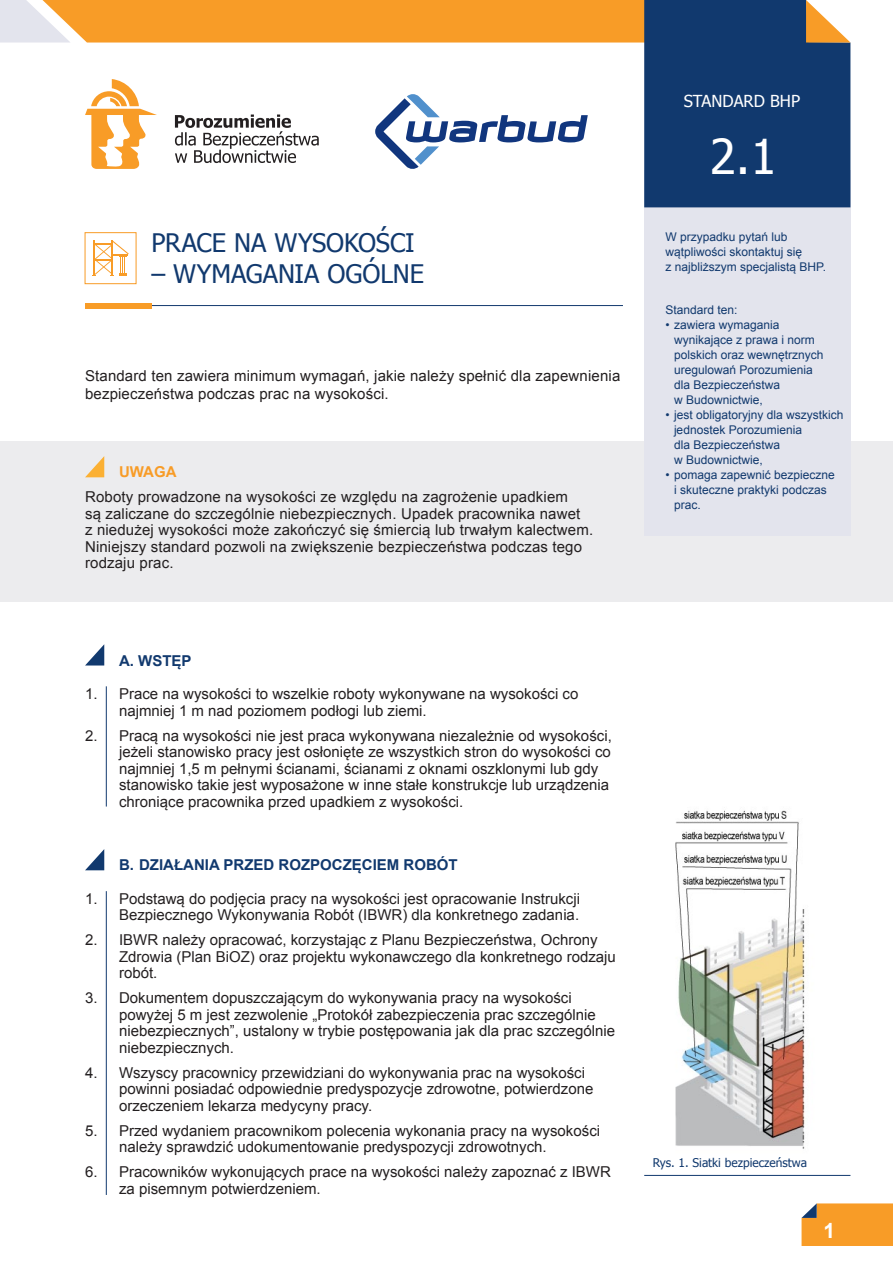
<style>
.page{position:relative;width:893px;height:1263px;background:#fff}
.page>*{position:absolute;margin:0;border:0;box-sizing:border-box;transform-origin:0 0}
.t1{font:48px "Tahoma";color:#fff}
.Tytul{font:25.5px "Tahoma";letter-spacing:-.005em;color:#11396e}
.tekst{font:700 21px "Arial";color:#fff}
.t2{font:16.5px "Tahoma";color:#fff}
.Tekst_numerowany{font:15px/16.5px "Arial";color:#231f20}
.tekst-2{font:15px/16.5px "Arial";letter-spacing:.01em;color:#231f20}
.Tytulik{font:700 15px "Arial";color:#11396e}
.Uwaga{font:700 15px "Arial";color:#f89c27}
.tekst_wymienianie{font:12px/15px "Arial";color:#11396e}
.tekst-3{font:12px/15px "Arial";color:#11396e}
.podpis_zdjęcia{font:12px "Tahoma";color:#11396e}
</style>
<div class="page">
<div style="left:0;top:441px;width:893px;height:161px;background:#ececee"></div>
<svg style="left:85px;top:644px;width:19px;height:21px"></svg>
<svg style="left:85px;top:849px;width:19px;height:21px"></svg>
<hr style="left:151px;top:305px;width:472px;height:1px;background:#11396e">
<div style="left:644px;top:170px;width:206px;height:365px;background:#e3e4ed"></div>
<div style="left:85px;top:303px;width:66px;height:5px;background:#f89c27"></div>
<svg style="left:801px;top:1203px;width:92px;height:43px;background:#f19d32"></svg>
<hr style="left:106px;top:686px;width:1px;height:120px;background:#11396e">
<hr style="left:106px;top:891px;width:1px;height:304px;background:#11396e">
<div style="left:85px;top:232px;width:51px;height:52px;border:1px solid #f89c27"></div>
<svg style="left:92px;top:241px;width:37px;height:35px"></svg>
<svg style="left:85px;top:456px;width:19px;height:21px"></svg>
<img style="left:675px;top:810px;width:130px;height:339px">
<hr style="left:644px;top:1175px;width:206px;height:1px;background:#11396e">
<svg style="left:0;top:0;width:850px;height:207px"></svg>
<p class="Tytul" style="left:151px;top:225px;width:265px">PRACE NA WYSOKOŚCI</p>
<p class="Tytul" style="left:151px;top:257px;width:274px">– WYMAGANIA OGÓLNE</p>
<p class="tekst-2" style="left:85px;top:367px;width:537px;line-height:18px">Standard ten zawiera minimum wymagań, jakie należy spełnić dla zapewnienia bezpieczeństwa podczas prac na wysokości.</p>
<p class="Uwaga" style="left:119px;top:462px;width:59px">UWAGA</p>
<p class="tekst-2" style="left:85px;top:489px;width:510px">Roboty prowadzone na wysokości ze względu na zagrożenie upadkiem<br>są zaliczane do szczególnie niebezpiecznych. Upadek pracownika nawet<br>z niedużej wysokości może zakończyć się śmiercią lub trwałym kalectwem.<br>Niniejszy standard pozwoli na zwiększenie bezpieczeństwa podczas tego rodzaju prac.</p>
<p class="Tytulik" style="left:119px;top:650px;width:74px">A. WSTĘP</p>
<p class="Tekst_numerowany" style="left:119px;top:686px;width:461px;text-indent:-34px">1. Prace na wysokości to wszelkie roboty wykonywane na wysokości co najmniej 1 m nad poziomem podłogi lub ziemi.</p>
<p class="Tekst_numerowany" style="left:119px;top:727px;width:494px;text-indent:-34px">2. Pracą na wysokości nie jest praca wykonywana niezależnie od wysokości, jeżeli stanowisko pracy jest osłonięte ze wszystkich stron do wysokości co najmniej 1,5 m pełnymi ścianami, ścianami z oknami oszklonymi lub gdy stanowisko takie jest wyposażone w inne stałe konstrukcje lub urządzenia chroniące pracownika przed upadkiem z wysokości.</p>
<p class="Tytulik" style="left:119px;top:855px;width:340px">B. DZIAŁANIA PRZED ROZPOCZĘCIEM ROBÓT</p>
<p class="Tekst_numerowany" style="left:85px;top:890px;width:497px;text-align:right">1. Podstawą do podjęcia pracy na wysokości jest opracowanie Instrukcji<br>Bezpiecznego Wykonywania Robót (IBWR) dla konkretnego zadania.</p>
<p class="Tekst_numerowany" style="left:119px;top:932px;width:498px;text-indent:-34px">2. IBWR należy opracować, korzystając z Planu Bezpieczeństwa, Ochrony<br>Zdrowia (Plan BiOZ) oraz projektu wykonawczego dla konkretnego rodzaju robót.</p>
<p class="Tekst_numerowany" style="left:119px;top:990px;width:498px;text-indent:-34px">3. Dokumentem dopuszczającym do wykonywania pracy na wysokości powyżej 5 m jest zezwolenie „Protokół zabezpieczenia prac szczególnie niebezpiecznych”, ustalony w trybie postępowania jak dla prac szczególnie niebezpiecznych.</p>
<p class="Tekst_numerowany" style="left:119px;top:1064px;width:476px;text-indent:-34px">4. Wszyscy pracownicy przewidziani do wykonywania prac na wysokości powinni posiadać odpowiednie predyspozycje zdrowotne, potwierdzone orzeczeniem lekarza medycyny pracy.</p>
<p class="Tekst_numerowany" style="left:119px;top:1122px;width:483px;text-indent:-34px">5. Przed wydaniem pracownikom polecenia wykonania pracy na wysokości należy sprawdzić udokumentowanie predyspozycji zdrowotnych.</p>
<p class="Tekst_numerowany" style="left:119px;top:1164px;width:493px;text-indent:-34px">6. Pracowników wykonujących prace na wysokości należy zapoznać z IBWR za pisemnym potwierdzeniem.</p>
<p class="t2" style="left:684px;top:90px;width:118px">STANDARD BHP</p>
<p class="t1" style="left:710px;top:124px;width:68px">2.1</p>
<p class="tekst-3" style="left:665px;top:229px;width:162px">W przypadku pytań lub wątpliwości skontaktuj się<br>z najbliższym specjalistą BHP.</p>
<p class="tekst-3" style="left:665px;top:302px;width:74px">Standard ten:</p>
<p class="tekst_wymienianie" style="left:674px;top:317px;width:151px;text-indent:-9px">• zawiera wymagania wynikające z prawa i norm polskich oraz wewnętrznych uregulowań Porozumienia dla Bezpieczeństwa<br>w Budownictwie,</p>
<p class="tekst_wymienianie" style="left:674px;top:407px;width:171px;text-indent:-9px">• jest obligatoryjny dla wszystkich jednostek Porozumienia<br>dla Bezpieczeństwa<br>w Budownictwie,</p>
<p class="tekst_wymienianie" style="left:674px;top:467px;width:162px;text-indent:-9px">• pomaga zapewnić bezpieczne i skuteczne praktyki podczas prac.</p>
<p class="podpis_zdjęcia" style="left:653px;top:1154px;width:156px">Rys. 1. Siatki bezpieczeństwa</p>
<p class="tekst" style="left:823px;top:1217px;width:13px">1</p>
</div>
